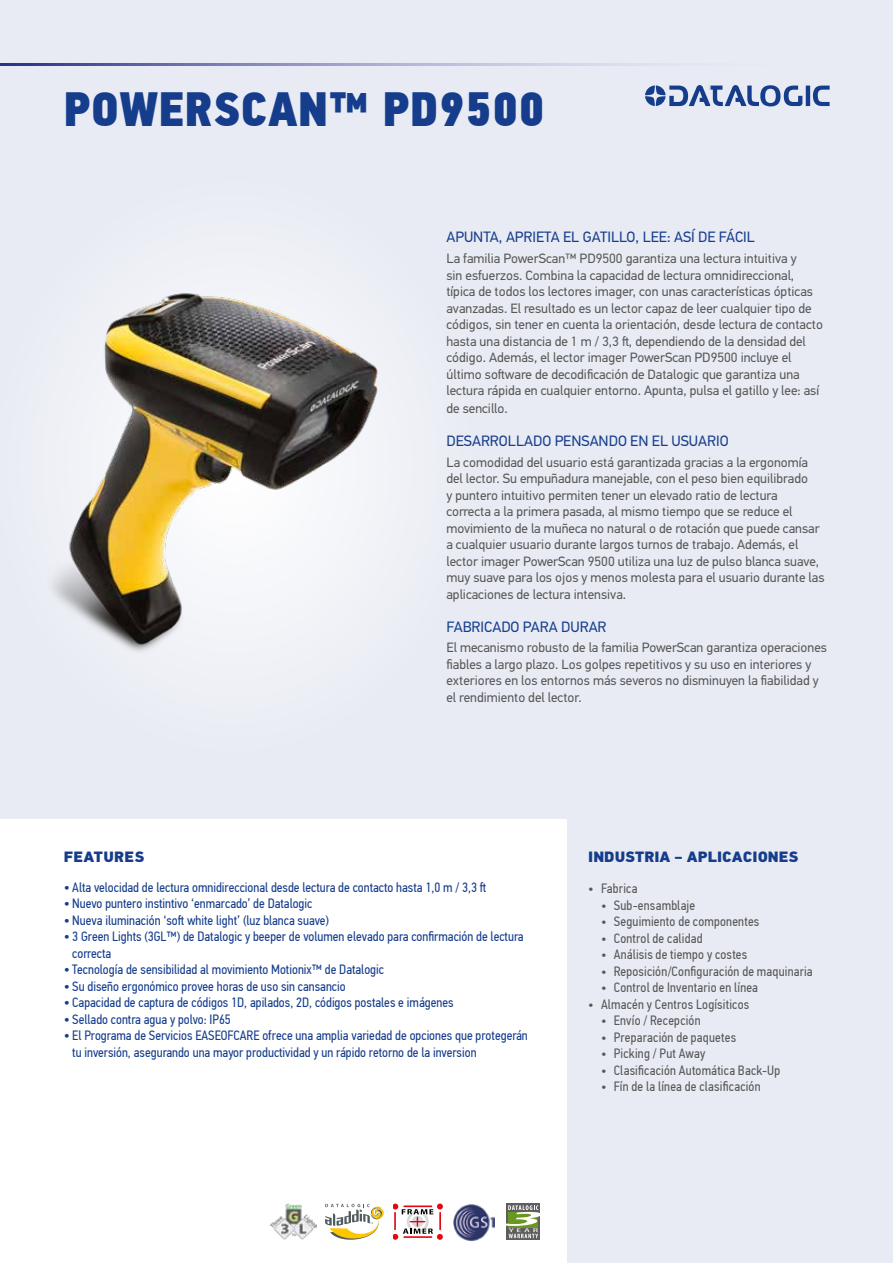
<style>
.page{position:relative;width:893px;height:1263px;background:#e8ebf3}
.page>*{position:absolute;margin:0;border:0;box-sizing:border-box;transform-origin:0 0}
.t1{font:48px "PF Din Text Cond Pro X Black";letter-spacing:.01em;color:#153d8c}
.t2{font:15px "PF Din Text Pro";color:#153d8c}
.t3{font:900 15px "PF Din Text Pro";color:#153d8c}
.t4{font:900 15px "PF Din Text Pro";letter-spacing:.02em;color:#153d8c}
.t5{font:13.5px/16.5px "PF Din Text Pro";color:#575756}
.t6{font:13.5px/16.5px "PF Din Text Cond Pro";color:#153d8c}
.t7{font:13.5px "PF Din Text Cond Pro";letter-spacing:.015em;color:#575756}
.s1{font-size:15px}
</style>
<div class="page">
<svg style="left:0;top:64px;width:645px;height:1px"></svg>
<img style="left:53px;top:293px;width:325px;height:358px">
<div style="left:0;top:820px;width:567px;height:443px;background:#fff"></div>
<svg style="left:325px;top:1204px;width:59px;height:36px"></svg>
<img style="left:453px;top:1204px;width:41px;height:37px">
<div style="left:507px;top:1204px;width:33px;height:36px;background:#5f5e5e"></div>
<svg style="left:506px;top:1205px;width:34px;height:33px"></svg>
<svg style="left:393px;top:1203px;width:50px;height:37px"></svg>
<img style="left:270px;top:1203px;width:46px;height:37px">
<svg style="left:645px;top:85px;width:185px;height:21px"></svg>
<h1 class="t1" style="left:64px;top:79px;width:482px">POWERSCAN™ PD9500</h1>
<p class="t2" style="left:446px;top:228px;width:310px">APUNTA, APRIETA EL GATILLO, LEE: ASÍ DE FÁCIL</p>
<p class="t5" style="left:446px;top:250px;width:378px">La familia PowerScan™ PD9500 garantiza una lectura intuitiva y<br>sin esfuerzos. Combina la capacidad de lectura omnidireccional, típica de todos los lectores imager, con unas características ópticas avanzadas. El resultado es un lector capaz de leer cualquier tipo de códigos, sin tener en cuenta la orientación, desde lectura de contacto hasta una distancia de 1 m / 3,3 ft, dependiendo de la densidad del código. Además, el lector imager PowerScan PD9500 incluye el último software de decodificación de Datalogic que garantiza una lectura rápida en cualquier entorno. Apunta, pulsa el gatillo y lee: así</p>
<p class="t5" style="left:446px;top:400px;width:63px">de sencillo.</p>
<p class="t2" style="left:446px;top:432px;width:284px">DESARROLLADO PENSANDO EN EL USUARIO</p>
<p class="t5" style="left:446px;top:454px;width:380px">La comodidad del usuario está garantizada gracias a la ergonomía del lector. Su empuñadura manejable, con el peso bien equilibrado<br>y puntero intuitivo permiten tener un elevado ratio de lectura correcta a la primera pasada, al mismo tiempo que se reduce el movimiento de la muñeca no natural o de rotación que puede cansar a cualquier usuario durante largos turnos de trabajo. Además, el lector imager PowerScan 9500 utiliza una luz de pulso blanca suave, muy suave para los ojos y menos molesta para el usuario durante las aplicaciones de lectura intensiva.</p>
<p class="t2" style="left:446px;top:618px;width:162px">FABRICADO PARA DURAR</p>
<p class="t5" style="left:446px;top:640px;width:382px">El mecanismo robusto de la familia PowerScan garantiza operaciones fiables a largo plazo. Los golpes repetitivos y su uso en interiores y exteriores en los entornos más severos no disminuyen la fiabilidad y el rendimiento del lector.</p>
<p class="t4" style="left:64px;top:847px;width:82px">FEATURES</p>
<p class="t6" style="left:64px;top:879px;width:424px"><span class="s1">•</span> Alta velocidad de lectura omnidireccional desde lectura de contacto hasta 1,0 m / 3,3 ft</p>
<p class="t6" style="left:64px;top:895px;width:250px"><span class="s1">•</span> Nuevo puntero instintivo ‘enmarcado’ de Datalogic</p>
<p class="t6" style="left:64px;top:912px;width:267px"><span class="s1">•</span> Nueva iluminación ‘soft white light’ (luz blanca suave)</p>
<p class="t6" style="left:72px;top:928px;width:453px;text-indent:-9px"><span class="s1">•</span> 3 Green Lights (3GL™) de Datalogic y beeper de volumen elevado para confirmación de lectura correcta</p>
<p class="t6" style="left:64px;top:961px;width:322px"><span class="s1">•</span> Tecnología de sensibilidad al movimiento Motionix™ de Datalogic</p>
<p class="t6" style="left:64px;top:978px;width:283px"><span class="s1">•</span> Su diseño ergonómico provee horas de uso sin cansancio</p>
<p class="t6" style="left:64px;top:994px;width:391px"><span class="s1">•</span> Capacidad de captura de códigos 1D, apilados, 2D, códigos postales e imágenes</p>
<p class="t6" style="left:64px;top:1011px;width:169px"><span class="s1">•</span> Sellado contra agua y polvo: IP65</p>
<p class="t6" style="left:72px;top:1027px;width:457px;text-indent:-9px"><span class="s1">•</span> El Programa de Servicios EASEOFCARE ofrece una amplia variedad de opciones que protegerán tu inversión, asegurando una mayor productividad y un rápido retorno de la inversion</p>
<p class="t3" style="left:588px;top:847px;width:212px">INDUSTRIA – APLICACIONES</p>
<p class="t7" style="left:588px;top:880px;width:51px">• Fabrica</p>
<p class="t7" style="left:601px;top:897px;width:96px">• Sub-ensamblaje</p>
<p class="t7" style="left:601px;top:913px;width:160px">• Seguimiento de componentes</p>
<p class="t7" style="left:601px;top:930px;width:103px">• Control de calidad</p>
<p class="t7" style="left:601px;top:946px;width:148px">• Análisis de tiempo y costes</p>
<p class="t7" style="left:601px;top:963px;width:213px">• Reposición/Configuración de maquinaria</p>
<p class="t7" style="left:601px;top:979px;width:159px">• Control de Inventario en línea</p>
<p class="t7" style="left:588px;top:996px;width:163px">• Almacén y Centros Logísiticos</p>
<p class="t7" style="left:601px;top:1012px;width:101px">• Envío / Recepción</p>
<p class="t7" style="left:601px;top:1029px;width:137px">• Preparación de paquetes</p>
<p class="t7" style="left:601px;top:1045px;width:106px">• Picking / Put Away</p>
<p class="t7" style="left:601px;top:1062px;width:181px">• Clasificación Automática Back-Up</p>
<p class="t7" style="left:601px;top:1078px;width:161px">• Fín de la línea de clasificación</p>
</div>
